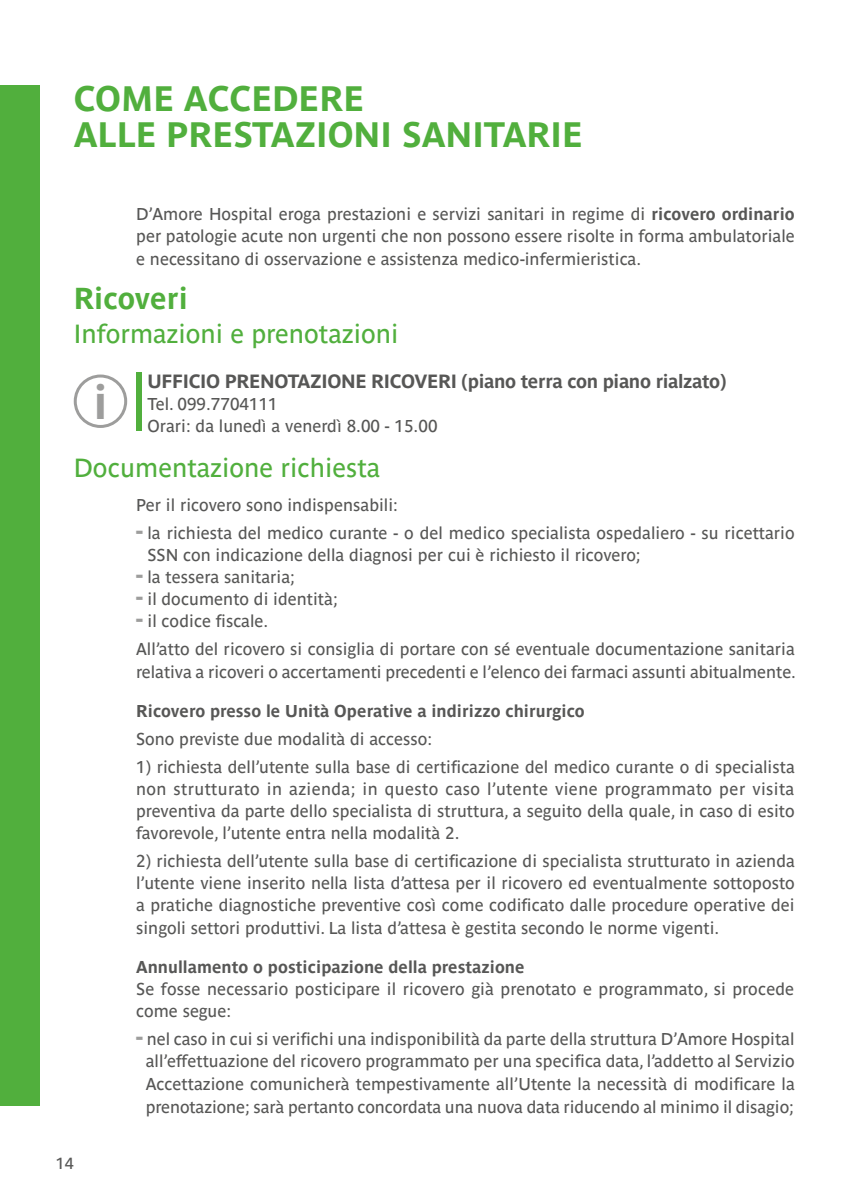
<style>
.page{position:relative;width:851px;height:1191px;background:#fff}
.page>*{position:absolute;margin:0;border:0;box-sizing:border-box;transform-origin:0 0}
.t1{font:700 47px "Parisine Ptf";color:#9d9d9c}
.t2{font:700 35px/36px "Parisine Ptf";color:#51af3d}
.t3{font:700 30px "Parisine Ptf";color:#51af3d}
.t4{font:26px "Parisine Ptf";color:#51af3d}
.t5{font:700 19px "Parisine Ptf";letter-spacing:-.02em;color:#575756}
.t6{font:17px/22.2px "Parisine Ptf";color:#575756}
.t7{font:700 17px "Parisine Ptf";color:#575756}
.t8{font:16px "Parisine Ptf";color:#575756}
.s1{font-weight:700}
.s2{font-weight:700;font-size:24px;color:#9d9d9c}
</style>
<div class="page">
<div style="left:0;top:85px;width:40px;height:1021px;background:#51af3d"></div>
<div style="left:136px;top:373px;width:6px;height:58px;background:#51af3d"></div>
<div style="left:74px;top:374px;width:53px;height:54px;border:3px solid #9d9d9c;border-radius:50%"></div>
<h2 class="t2" style="left:74px;top:77px;width:510px">COME ACCEDERE<br>ALLE PRESTAZIONI SANITARIE</h2>
<p class="t6" style="left:136px;top:201px;width:660px;text-align:justify">D’Amore Hospital eroga prestazioni e servizi sanitari in regime di <span class="s1">ricovero ordinario </span>per patologie acute non urgenti che non possono essere risolte in forma ambulatoriale e necessitano di osservazione e assistenza medico-infermieristica.</p>
<h3 class="t3" style="left:74px;top:276px;width:115px">Ricoveri</h3>
<h3 class="t4" style="left:74px;top:314px;width:326px">Informazioni e prenotazioni</h3>
<p class="t5" style="left:147px;top:367px;width:580px">UFFICIO PRENOTAZIONE RICOVERI (piano terra con piano rialzato)</p>
<p class="t6" style="left:147px;top:391px;width:291px">Tel. 099.7704111<br>Orari: da lunedì a venerdì 8.00 - 15.00</p>
<h3 class="t4" style="left:74px;top:448px;width:308px">Documentazione richiesta</h3>
<p class="t6" style="left:136px;top:492px;width:263px">Per il ricovero sono indispensabili:</p>
<p class="t6" style="left:147px;top:520px;width:648px;text-indent:-11px"><span class="s2">-</span> la richiesta del medico curante - o del medico specialista ospedaliero - su ricettario<br>SSN con indicazione della diagnosi per cui è richiesto il ricovero;</p>
<p class="t6" style="left:136px;top:564px;width:160px"><span class="s2">-</span> la tessera sanitaria;</p>
<p class="t6" style="left:136px;top:586px;width:203px"><span class="s2">-</span> il documento di identità;</p>
<p class="t6" style="left:136px;top:606px;width:660px;line-height:27.8px"><span class="s2">-</span> il codice fiscale.<br>All’atto del ricovero si consiglia di portare con sé eventuale documentazione sanitaria</p>
<p class="t6" style="left:136px;top:659px;width:661px">relativa a ricoveri o accertamenti precedenti e l’elenco dei farmaci assunti abitualmente.</p>
<p class="t7" style="left:136px;top:698px;width:450px">Ricovero presso le Unità Operative a indirizzo chirurgico</p>
<p class="t6" style="left:136px;top:726px;width:297px">Sono previste due modalità di accesso:</p>
<p class="t6" style="left:136px;top:754px;width:660px;text-align:justify">1) richiesta dell’utente sulla base di certificazione del medico curante o di specialista non strutturato in azienda; in questo caso l’utente viene programmato per visita preventiva da parte dello specialista di struttura, a seguito della quale, in caso di esito favorevole, l’utente entra nella modalità 2.</p>
<p class="t6" style="left:136px;top:848px;width:660px;text-align:justify">2) richiesta dell’utente sulla base di certificazione di specialista strutturato in azienda l’utente viene inserito nella lista d’attesa per il ricovero ed eventualmente sottoposto a pratiche diagnostiche preventive così come codificato dalle procedure operative dei singoli settori produttivi. La lista d’attesa è gestita secondo le norme vigenti.</p>
<p class="t7" style="left:136px;top:954px;width:390px">Annullamento o posticipazione della prestazione</p>
<p class="t6" style="left:136px;top:976px;width:659px">Se fosse necessario posticipare il ricovero già prenotato e programmato, si procede come segue:</p>
<p class="t6" style="left:136px;top:1026px;width:660px;text-align:center"><span class="s2">-</span> nel caso in cui si verifichi una indisponibilità da parte della struttura D’Amore Hospital all’effettuazione del ricovero programmato per una specifica data, l’addetto al Servizio Accettazione comunicherà tempestivamente all’Utente la necessità di modificare la prenotazione; sarà pertanto concordata una nuova data riducendo al minimo il disagio;</p>
<h1 class="t1" style="left:93px;top:367px;width:16px">i</h1>
<p class="t8" style="left:56px;top:1150px;width:19px">14</p>
</div>
